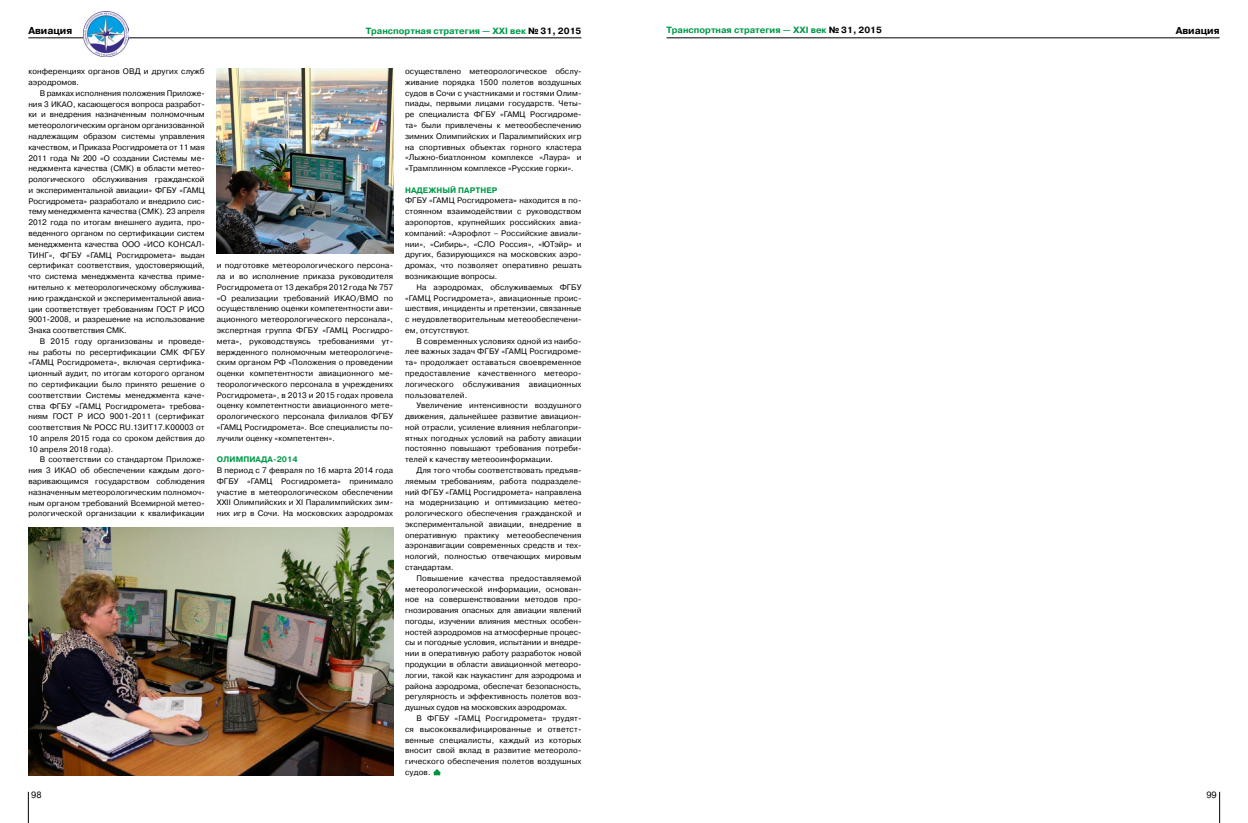
<style>
.page{position:relative;width:1248px;height:823px;background:#fff}
.page>*{position:absolute;margin:0;border:0;box-sizing:border-box;transform-origin:0 0}
.t1{font:700 10px "Pragmatica C";color:#000}
.t2{font:700 9px "Pragmatica C";color:#009949}
.t3{font:9px "Pragmatica C";color:#000}
.t4{font:8px/10.8px "Pragmatica C";letter-spacing:.01em;color:#000;text-align:justify}
.t5{font:700 8px "Pragmatica C";letter-spacing:.01em;color:#009949}
.s1{color:#000}
</style>
<div class="page">
<hr style="left:28px;top:37px;width:553px;height:1px;background:#000">
<hr style="left:666px;top:37px;width:553px;height:1px;background:#000">
<hr style="left:28px;top:791px;width:1px;height:31px;background:#000">
<hr style="left:1219px;top:791px;width:1px;height:31px;background:#000">
<img style="left:83px;top:11px;width:45px;height:45px">
<img style="left:28px;top:527px;width:365px;height:247px">
<svg style="left:433px;top:769px;width:8px;height:5px"></svg>
<img style="left:217px;top:69px;width:176px;height:184px">
<p class="t1" style="left:28px;top:25px;width:45px">Авиация</p>
<p class="t2" style="left:366px;top:26px;width:217px">Транспортная стратегия — XXI век <span class="s1">№ 31, 2015</span></p>
<p class="t2" style="left:666px;top:25px;width:217px">Транспортная стратегия — XXI век <span class="s1">№ 31, 2015</span></p>
<p class="t1" style="left:1175px;top:25px;width:45px">Авиация</p>
<p class="t4" style="left:28px;top:66px;width:178px">конференциях органов ОВД и других служб аэродромов.</p>
<p class="t4" style="left:28px;top:88px;width:178px;text-indent:11px">В рамках исполнения положения Приложе&shy;ния 3 ИКАО, касающегося вопроса разработ&shy;ки и внедрения назначенным полномочным метеорологическим органом организованной надлежащим образом системы управления качеством, и Приказа Росгидромета от 11 мая 2011 года № 200 «О создании Системы ме&shy;неджмента качества (СМК) в области метео&shy;рологического обслуживания гражданской и экспериментальной авиации» ФГБУ «ГАМЦ Росгидромета» разработало и внедрило сис&shy;тему менеджмента качества (СМК). 23 апреля 2012 года по итогам внешнего аудита, про&shy;веденного органом по сертификации систем менеджмента качества ООО «ИСО КОНСАЛ-ТИНГ», ФГБУ «ГАМЦ Росгидромета» выдан сертификат соответствия, удостоверяющий, что система менеджмента качества приме&shy;нительно к метеорологическому обслужива&shy;нию гражданской и экспериментальной авиа&shy;ции соответствует требованиям ГОСТ Р ИСО 9001-2008, и разрешение на использование Знака соответствия СМК.</p>
<p class="t4" style="left:28px;top:335px;width:178px;text-indent:11px">В 2015 году организованы и проведе&shy;ны работы по ресертификации СМК ФГБУ «ГАМЦ Росгидромета», включая сертифика&shy;ционный аудит, по итогам которого органом по сертификации было принято решение о соответствии Системы менеджмента каче&shy;ства ФГБУ «ГАМЦ Росгидромета» требова&shy;ниям ГОСТ Р ИСО 9001-2011 (сертификат соответствия № РОСС RU.13ИТ17.К00003 от 10 апреля 2015 года со сроком действия до 10 апреля 2018 года).</p>
<p class="t4" style="left:28px;top:454px;width:178px;text-indent:11px">В соответствии со стандартом Приложе&shy;ния 3 ИКАО об обеспечении каждым дого&shy;варивающимся государством соблюдения назначенным метеорологическим полномоч&shy;ным органом требований Всемирной метео&shy;рологической организации к квалификации</p>
<p class="t4" style="left:405px;top:66px;width:178px">осуществлено метеорологическое обслу&shy;живание порядка 1500 полетов воздушных судов в Сочи с участниками и гостями Олим&shy;пиады, первыми лицами государств. Четы&shy;ре специалиста ФГБУ «ГАМЦ Росгидроме&shy;та» были привлечены к метеообеспечению зимних Олимпийских и Паралимпийских игр на спортивных объектах горного кластера «Лыжно-биатлонном комплексе «Лаура» и «Трамплинном комплексе «Русские горки».</p>
<p class="t5" style="left:405px;top:185px;width:94px">НАДЕЖНЫЙ ПАРТНЕР</p>
<p class="t4" style="left:405px;top:195px;width:178px">ФГБУ «ГАМЦ Росгидромета» находится в по&shy;стоянном взаимодействии с руководством аэропортов, крупнейших российских авиа&shy;компаний: «Аэрофлот – Российские авиали&shy;нии», «Сибирь», «СЛО Россия», «ЮТэйр» и других, базирующихся на московских аэро&shy;дромах, что позволяет оперативно решать возникающие вопросы.</p>
<p class="t4" style="left:405px;top:281px;width:178px;text-indent:11px">На аэродромах, обслуживаемых ФГБУ «ГАМЦ Росгидромета», авиационные проис&shy;шествия, инциденты и претензии, связанные с неудовлетворительным метеообеспечени&shy;ем, отсутствуют.</p>
<p class="t4" style="left:405px;top:335px;width:178px;text-indent:11px">В современных условиях одной из наибо&shy;лее важных задач ФГБУ «ГАМЦ Росгидроме&shy;та» продолжает оставаться своевременное предоставление качественного метеоро&shy;логического обслуживания авиационных пользователей.</p>
<p class="t4" style="left:405px;top:400px;width:178px;text-indent:11px">Увеличение интенсивности воздушного движения, дальнейшее развитие авиацион&shy;ной отрасли, усиление влияния неблагопри&shy;ятных погодных условий на работу авиации постоянно повышают требования потреби&shy;телей к качеству метеооинформации.</p>
<p class="t4" style="left:405px;top:464px;width:178px;text-indent:11px">Для того чтобы соответствовать предъяв&shy;ляемым требованиям, работа подразделе&shy;ний ФГБУ «ГАМЦ Росгидромета» направлена на модернизацию и оптимизацию метео&shy;рологического обеспечения гражданской и экспериментальной авиации, внедрение в оперативную практику метеообеспечения аэронавигации современных средств и тех&shy;нологий, полностью отвечающих мировым стандартам.</p>
<p class="t4" style="left:405px;top:572px;width:178px;text-indent:11px">Повышение качества предоставляемой метеорологической информации, основан&shy;ное на совершенствовании методов про&shy;гнозирования опасных для авиации явлений погоды, изучении влияния местных особен&shy;ностей аэродромов на атмосферные процес&shy;сы и погодные условия, испытании и внедре&shy;нии в оперативную работу разработок новой продукции в области авиационной метеоро&shy;логии, такой как наукастинг для аэродрома и района аэродрома, обеспечат безопасность, регулярность и эффективность полетов воз&shy;душных судов на московских аэродромах.</p>
<p class="t4" style="left:405px;top:712px;width:178px;text-indent:11px">В ФГБУ «ГАМЦ Росгидромета» трудят&shy;ся высококвалифицированные и ответст&shy;венные специалисты, каждый из которых вносит свой вклад в развитие метеороло&shy;гического обеспечения полетов воздушных судов.</p>
<p class="t4" style="left:217px;top:260px;width:178px">и подготовке метеорологического персона&shy;ла и во исполнение приказа руководителя Росгидромета от 13 декабря 2012 года № 757 «О реализации требований ИКАО/ВМО по осуществлению оценки компетентности ави&shy;ационного метеорологического персонала», экспертная группа ФГБУ «ГАМЦ Росгидро&shy;мета», руководствуясь требованиями ут&shy;вержденного полномочным метеорологиче&shy;ским органом РФ «Положения о проведении оценки компетентности авиационного ме&shy;теорологического персонала в учреждениях Росгидромета», в 2013 и 2015 годах провела оценку компетентности авиационного мете&shy;орологического персонала филиалов ФГБУ «ГАМЦ Росгидромета». Все специалисты по&shy;лучили оценку «компетентен».</p>
<p class="t5" style="left:217px;top:455px;width:83px">ОЛИМПИАДА-2014</p>
<p class="t4" style="left:217px;top:464px;width:178px">В период с 7 февраля по 16 марта 2014 года ФГБУ «ГАМЦ Росгидромета» принимало участие в метеорологическом обеспечении ХХII Олимпийских и ХI Паралимпийских зим&shy;них игр в Сочи. На московских аэродромах</p>
<p class="t3" style="left:31px;top:789px;width:12px">98</p>
<p class="t3" style="left:1206px;top:789px;width:12px">99</p>
</div>
